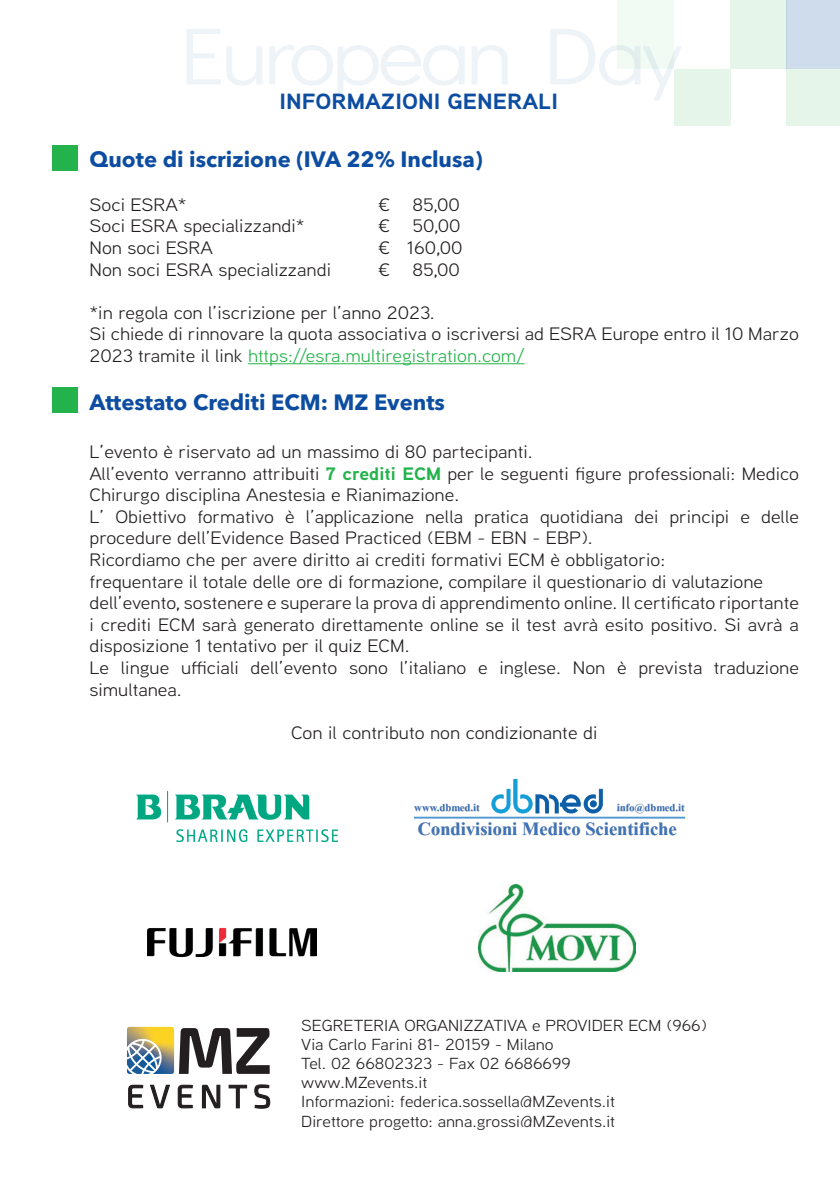
<style>
.page{position:relative;width:840px;height:1191px;background:#fff}
.page>*{position:absolute;margin:0;border:0;box-sizing:border-box;transform-origin:0 0}
.t1{font:700 22px "Avenir Next LT Pro";color:#0d4da1}
.t2{font:700 22px "Aaux Next";color:#0d4da1;scale:1.1 1}
.t3{font:700 18.4px "Times New Roman";color:#3e73b9}
.t4{font:18px/21.6px "Aaux Next";color:#231f20;scale:1.1 1}
.t5{font:16px/19.2px "Aaux Next";color:#231f20;scale:1.1 1}
.t6{font:700 10.6px "Times New Roman";color:#3e73b9}
.s1{color:#23b24b}
.s2{font-weight:700;color:#23b24b}
</style>
<div class="page">
<svg style="left:186px;top:29px;width:495px;height:72px"></svg>
<div style="left:729px;top:0;width:57px;height:69px;background:#e5f5e9"></div>
<div style="left:617px;top:0;width:56px;height:69px;background:linear-gradient(to bottom,#f4fbf5,#edf6f2)"></div>
<div style="left:673px;top:69px;width:56px;height:56px;background:#e5f5e9"></div>
<div style="left:786px;top:0;width:53px;height:69px;background:#cfdcec"></div>
<div style="left:786px;top:69px;width:53px;height:56px;background:#e5f5e9"></div>
<hr style="left:248px;top:363px;width:276px;height:1px;background:#23b24b">
<div style="left:53px;top:145px;width:25px;height:26px;background:#23b24b"></div>
<div style="left:53px;top:387px;width:25px;height:26px;background:#23b24b"></div>
<img style="left:136px;top:792px;width:201px;height:49px">
<img style="left:414px;top:804px;width:37px;height:7px">
<img style="left:641px;top:804px;width:44px;height:7px">
<img style="left:414px;top:811px;width:272px;height:25px">
<img style="left:452px;top:778px;width:189px;height:58px">
<img style="left:148px;top:928px;width:168px;height:28px">
<img style="left:478px;top:884px;width:156px;height:88px">
<svg style="left:128px;top:1084px;width:42px;height:25px"></svg>
<svg style="left:177px;top:1084px;width:16px;height:25px"></svg>
<svg style="left:201px;top:1084px;width:20px;height:25px"></svg>
<svg style="left:228px;top:1084px;width:19px;height:25px"></svg>
<svg style="left:254px;top:1084px;width:17px;height:25px"></svg>
<svg style="left:127px;top:1026px;width:142px;height:48px"></svg>
<p class="t2" style="left:279px;top:86px;width:255px">INFORMAZIONI GENERALI</p>
<p class="t1" style="left:89px;top:146px;width:394px">Quote di iscrizione (IVA 22% Inclusa)</p>
<p class="t4" style="left:89px;top:193px;width:90px">Soci ESRA*</p>
<p class="t4" style="left:377px;top:193px;width:76px">€ 85,00</p>
<p class="t4" style="left:89px;top:215px;width:197px">Soci ESRA specializzandi*</p>
<p class="t4" style="left:377px;top:215px;width:77px">€ 50,00</p>
<p class="t4" style="left:89px;top:236px;width:114px">Non soci ESRA</p>
<p class="t4" style="left:377px;top:236px;width:78px">€ 160,00</p>
<p class="t4" style="left:89px;top:258px;width:221px">Non soci ESRA specializzandi</p>
<p class="t4" style="left:377px;top:258px;width:76px">€ 85,00</p>
<p class="t4" style="left:89px;top:301px;width:646px">*in regola con l’iscrizione per l’anno 2023.<br>Si chiede di rinnovare la quota associativa o iscriversi ad ESRA Europe entro il 10 Marzo<br>2023 tramite il link <span class="s1">https://esra.multiregistration.com/</span></p>
<p class="t1" style="left:89px;top:389px;width:357px">Attestato Crediti ECM: MZ Events</p>
<p class="t4" style="left:89px;top:440px;width:646px">L’evento è riservato ad un massimo di 80 partecipanti.<br>All’evento verranno attribuiti <span class="s2">7 crediti ECM</span> per le seguenti figure professionali: Medico Chirurgo disciplina Anestesia e Rianimazione.<br>L’ Obiettivo formativo è l’applicazione nella pratica quotidiana dei principi e delle procedure dell’Evidence Based Practiced (EBM - EBN - EBP).<br>Ricordiamo che per avere diritto ai crediti formativi ECM è obbligatorio:<br>frequentare il totale delle ore di formazione, compilare il questionario di valutazione dell’evento, sostenere e superare la prova di apprendimento online. Il certificato riportante i crediti ECM sarà generato direttamente online se il test avrà esito positivo. Si avrà a disposizione 1 tentativo per il quiz ECM.<br>Le lingue ufficiali dell’evento sono l’italiano e inglese. Non è prevista traduzione simultanea.</p>
<p class="t4" style="left:291px;top:721px;width:280px">Con il contributo non condizionante di</p>
<p class="t6" style="left:414px;top:799px;width:67px">www.dbmed.it</p>
<p class="t6" style="left:616px;top:799px;width:69px">info@dbmed.it</p>
<p class="t3" style="left:417px;top:815px;width:260px">Condivisioni Medico Scientifiche</p>
<p class="t5" style="left:301px;top:1015px;width:370px">SEGRETERIA ORGANIZZATIVA e PROVIDER ECM (966)<br>Via Carlo Farini 81- 20159 - Milano<br>Tel. 02 66802323 - Fax 02 6686699<br>www.MZevents.it<br>Informazioni: federica.sossella@MZevents.it<br>Direttore progetto: anna.grossi@MZevents.it</p>
</div>
